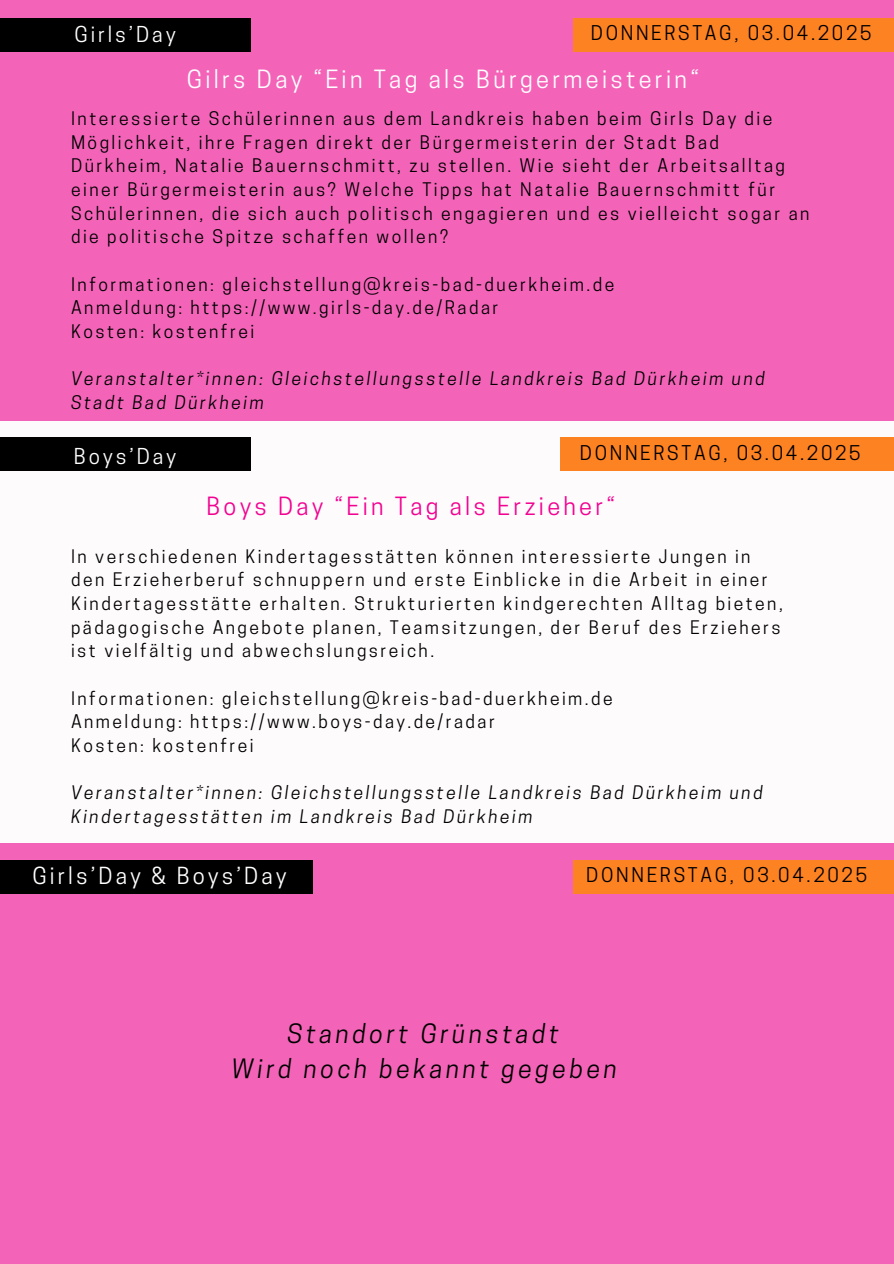
<style>
.page{position:relative;width:894px;height:1264px;background:#fff}
.page>*{position:absolute;margin:0;border:0;box-sizing:border-box;transform-origin:0 0}
.t1{font:italic 25.05px/34.8px "Cooper Hewitt";letter-spacing:.14em;color:#000;text-align:center}
.t2{font:23.55px "Cooper Hewitt";letter-spacing:.14em;color:#fff}
.t3{font:23.55px "Cooper Hewitt";letter-spacing:.14em;color:#f10391}
.t4{font:22.05px "Cooper Hewitt";letter-spacing:.14em;color:#fff}
.t5{font:20.55px "Cooper Hewitt";letter-spacing:.14em;color:#fff}
.t6{font:19.05px "Cooper Hewitt";letter-spacing:.14em;color:#000}
.t7{font:17.55px/23.7px "Cooper Hewitt";letter-spacing:.14em;color:#000}
.t8{font:italic 17.55px/23.7px "Cooper Hewitt";letter-spacing:.14em;color:#000}
</style>
<div class="page">
<div style="left:0;top:0;width:893px;height:1263px;background:#f364b9"></div>
<div style="left:573px;top:18px;width:320px;height:34px;background:#fd8222"></div>
<div style="left:0;top:421px;width:893px;height:421px;background:#fff"></div>
<div style="left:560px;top:437px;width:333px;height:34px;background:#fd8222"></div>
<div style="left:573px;top:860px;width:320px;height:34px;background:#fd8222"></div>
<div style="left:0;top:18px;width:250px;height:34px;background:#000"></div>
<div style="left:0;top:437px;width:250px;height:34px;background:#000"></div>
<div style="left:0;top:860px;width:313px;height:34px;background:#000"></div>
<p class="t5" style="left:74px;top:26px;width:103px">Girls’Day</p>
<h3 class="t6" style="left:590px;top:26px;width:282px">DONNERSTAG, 03.04.2025</h3>
<h1 class="t2" style="left:187px;top:71px;width:513px">Gilrs Day “Ein Tag als Bürgermeisterin“</h1>
<p class="t7" style="left:71px;top:109px;width:739px">Interessierte Schülerinnen aus dem Landkreis haben beim Girls Day die Möglichkeit, ihre Fragen direkt der Bürgermeisterin der Stadt Bad Dürkheim, Natalie Bauernschmitt, zu stellen. Wie sieht der Arbeitsalltag einer Bürgermeisterin aus? Welche Tipps hat Natalie Bauernschmitt für Schülerinnen, die sich auch politisch engagieren und es vielleicht sogar an die politische Spitze schaffen wollen?</p>
<p class="t7" style="left:71px;top:274px;width:544px">Informationen: gleichstellung@kreis-bad-duerkheim.de</p>
<h2 class="t7" style="left:71px;top:298px;width:428px">Anmeldung: https://www.girls-day.de/Radar</h2>
<h3 class="t7" style="left:71px;top:321px;width:185px">Kosten: kostenfrei</h3>
<h1 class="t8" style="left:71px;top:369px;width:695px">Veranstalter*innen: Gleichstellungsstelle Landkreis Bad Dürkheim und<br>Stadt Bad Dürkheim</h1>
<p class="t5" style="left:74px;top:449px;width:104px">Boys’Day</p>
<h2 class="t6" style="left:579px;top:445px;width:282px">DONNERSTAG, 03.04.2025</h2>
<p class="t3" style="left:206px;top:497px;width:410px">Boys Day “Ein Tag als Erzieher“</p>
<h2 class="t7" style="left:71px;top:546px;width:713px">In verschiedenen Kindertagesstätten können interessierte Jungen in den Erzieherberuf schnuppern und erste Einblicke in die Arbeit in einer Kindertagesstätte erhalten. Strukturierten kindgerechten Alltag bieten, pädagogische Angebote planen, Teamsitzungen, der Beruf des Erziehers ist vielfältig und abwechslungsreich.</h2>
<h1 class="t7" style="left:71px;top:688px;width:543px">Informationen: gleichstellung@kreis-bad-duerkheim.de</h1>
<p class="t7" style="left:71px;top:712px;width:425px">Anmeldung: https://www.boys-day.de/radar</p>
<p class="t7" style="left:71px;top:735px;width:184px">Kosten: kostenfrei</p>
<p class="t8" style="left:71px;top:783px;width:693px">Veranstalter*innen: Gleichstellungsstelle Landkreis Bad Dürkheim und<br>Kindertagesstätten im Landkreis Bad Dürkheim</p>
<p class="t4" style="left:32px;top:867px;width:255px">Girls’Day &amp; Boys’Day</p>
<p class="t6" style="left:586px;top:867px;width:282px">DONNERSTAG, 03.04.2025</p>
<h3 class="t1" style="left:231px;top:1019px;width:387px">Standort Grünstadt<br>Wird noch bekannt gegeben</h3>
</div>
